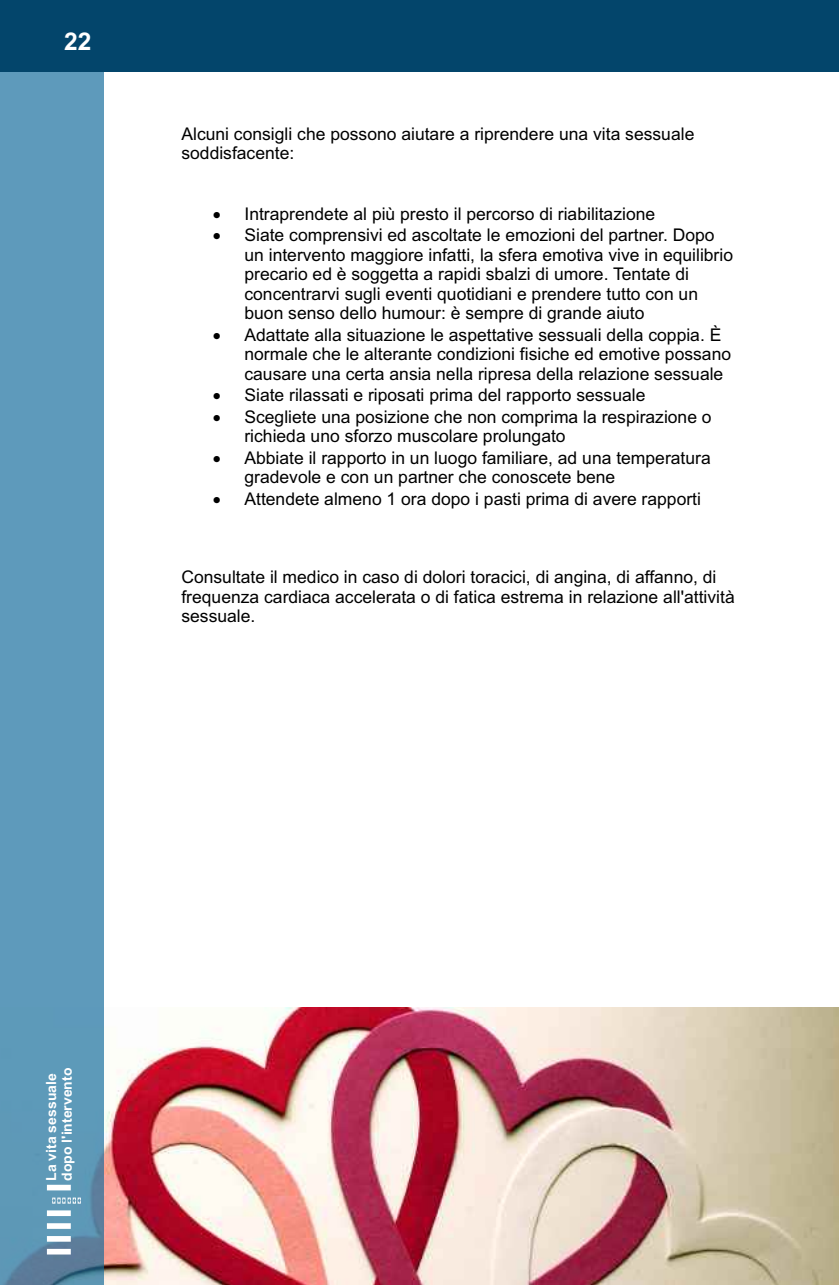
<style>
.page{position:relative;width:839px;height:1285px;background:#fff}
.page>*{position:absolute;margin:0;border:0;box-sizing:border-box;transform-origin:0 0}
.t1{font:700 24.5px "Arial";color:#fff}
.t2{font:17.5px/19.6px "Arial";color:#000}
.t3{font:700 14px/15.6px "Arial";color:#fff}
</style>
<div class="page">
<img style="left:104px;top:1008px;width:734px;height:277px">
<div style="left:0;top:0;width:104px;height:1285px;background:#5e9abb"></div>
<div style="left:0;top:0;width:838px;height:72px;background:#03456b"></div>
<svg style="left:47px;top:1185px;width:34px;height:69px"></svg>
<h1 class="t1" style="left:64px;top:32px;width:29px">22</h1>
<p class="t2" style="left:181px;top:125px;width:514px">Alcuni consigli che possono aiutare a riprendere una vita sessuale soddisfacente:</p>
<p class="t2" style="left:213px;top:205px;width:443px">• Intraprendete al più presto il percorso di riabilitazione</p>
<p class="t2" style="left:244px;top:227px;width:490px;text-indent:-31px">• Siate comprensivi ed ascoltate le emozioni del partner. Dopo un intervento maggiore infatti, la sfera emotiva vive in equilibrio precario ed è soggetta a rapidi sbalzi di umore. Tentate di concentrarvi sugli eventi quotidiani e prendere tutto con un buon senso dello humour: è sempre di grande aiuto</p>
<p class="t2" style="left:244px;top:326px;width:488px;text-indent:-31px">• Adattate alla situazione le aspettative sessuali della coppia. È normale che le alterante condizioni fisiche ed emotive possano causare una certa ansia nella ripresa della relazione sessuale</p>
<p class="t2" style="left:213px;top:387px;width:434px">• Siate rilassati e riposati prima del rapporto sessuale</p>
<p class="t2" style="left:244px;top:408px;width:468px;text-indent:-31px">• Scegliete una posizione che non comprima la respirazione o richieda uno sforzo muscolare prolungato</p>
<p class="t2" style="left:244px;top:449px;width:467px;text-indent:-31px">• Abbiate il rapporto in un luogo familiare, ad una temperatura gradevole e con un partner che conoscete bene</p>
<p class="t2" style="left:213px;top:490px;width:489px">• Attendete almeno 1 ora dopo i pasti prima di avere rapporti</p>
<p class="t2" style="left:181px;top:569px;width:554px">Consultate il medico in caso di dolori toracici, di angina, di affanno, di frequenza cardiaca accelerata o di fatica estrema in relazione all'attività sessuale.</p>
<p class="t3" style="left:45px;top:1181px;width:115px;rotate:-90deg">La vita sessuale dopo l'intervento</p>
</div>
